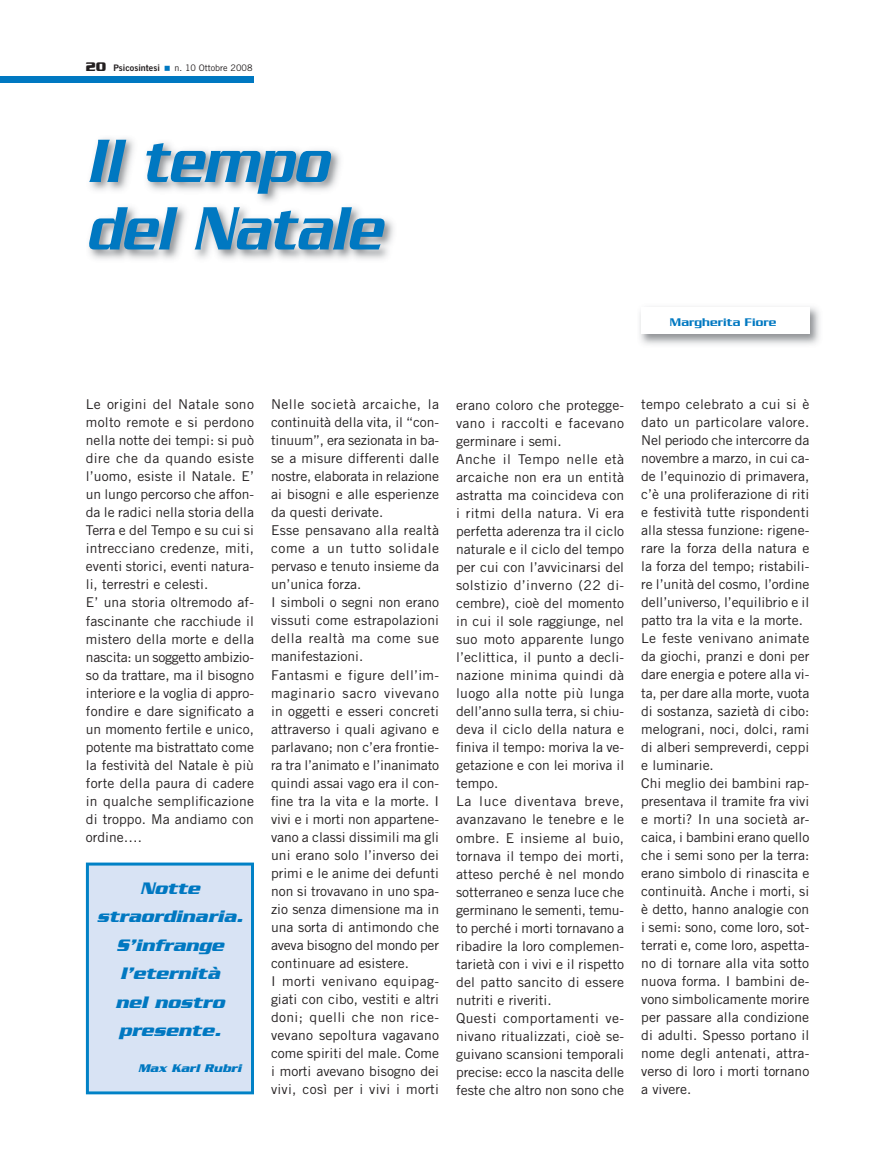
<style>
.page{position:relative;width:894px;height:1169px;background:#fff}
.page>*{position:absolute;margin:0;border:0;box-sizing:border-box;transform-origin:0 0}
.t1{font:italic 500 66px/67.5px "Serpentine";color:#0078c1;scale:.84 1}
.t2{font:italic 700 18px/28.5px "Serpentine";color:#0078c1;text-align:center}
.t3{font:13.5px/18px "Trade Gothic";color:#231f20}
.t4{font:500 12px "Serpentine";letter-spacing:.01em;color:#0078c1}
.t5{font:italic 700 12px "Serpentine";color:#0078c1}
.t6{font:9px "Trade Gothic";color:#231f20}
.t7{font:9px "Trade Gothic Bold Two";color:#231f20}
.s1{font-family:"Serpentine";font-weight:700;font-size:13.5px}
</style>
<div class="page">
<div style="left:0;top:76px;width:254px;height:6px;background:#0078c1"></div>
<img style="left:89px;top:138px;width:305px;height:121px">
<img style="left:639px;top:307px;width:181px;height:38px">
<div style="left:641px;top:307px;width:168px;height:27px;background:#fff"></div>
<div style="left:86px;top:862px;width:168px;height:232px;background:#d8e3f4"></div>
<p class="t7" style="left:86px;top:65px;width:76px"><span class="s1">20</span> Psicosintesi</p>
<p class="t6" style="left:174px;top:65px;width:79px">n. 10 Ottobre 2008</p>
<h1 class="t1" style="left:86px;top:133px;width:353px">Il tempo del Natale</h1>
<p class="t4" style="left:669px;top:318px;width:108px">Margherita Fiore</p>
<p class="t3" style="left:86px;top:397px;width:170px">Le origini del Natale sono molto remote e si perdono nella notte dei tempi: si può dire che da quando esiste l’uomo, esiste il Natale. E’ un lungo percorso che affon&shy;da le radici nella storia della<br>Terra e del Tempo e su cui si intrecciano credenze, miti, eventi storici, eventi natura&shy;li, terrestri e celesti.<br>E’ una storia oltremodo af&shy;fascinante che racchiude il mistero della morte e della nascita: un soggetto ambizio&shy;so da trattare, ma il bisogno interiore e la voglia di appro&shy;fondire e dare significato a un momento fertile e unico, potente ma bistrattato come la festività del Natale è più forte della paura di cadere in qualche semplificazione di troppo. Ma andiamo con ordine….</p>
<p class="t3" style="left:271px;top:397px;width:169px">Nelle società arcaiche, la continuità della vita, il “con&shy;tinuum”, era sezionata in ba&shy;se a misure differenti dalle nostre, elaborata in relazione ai bisogni e alle esperienze da questi derivate.<br>Esse pensavano alla realtà come a un tutto solidale pervaso e tenuto insieme da un’unica forza.<br>I simboli o segni non erano vissuti come estrapolazioni della realtà ma come sue manifestazioni.<br>Fantasmi e figure dell’im&shy;maginario sacro vivevano in oggetti e esseri concreti attraverso i quali agivano e parlavano; non c’era frontie&shy;ra tra l’animato e l’inanimato quindi assai vago era il con&shy;fine tra la vita e la morte. I vivi e i morti non appartene&shy;vano a classi dissimili ma gli uni erano solo l’inverso dei primi e le anime dei defunti non si trovavano in uno spa&shy;zio senza dimensione ma in una sorta di antimondo che aveva bisogno del mondo per continuare ad esistere.<br>I morti venivano equipag&shy;giati con cibo, vestiti e altri doni; quelli che non rice&shy;vevano sepoltura vagavano come spiriti del male. Come i morti avevano bisogno dei vivi, così per i vivi i morti</p>
<h2 class="t2" style="left:97px;top:875px;width:148px">Notte straordinaria.<br>S’infrange l’eternità<br>nel nostro presente.</h2>
<p class="t5" style="left:138px;top:1064px;width:105px">Max Karl Rubri</p>
<p class="t3" style="left:456px;top:398px;width:169px">erano coloro che protegge&shy;vano i raccolti e facevano germinare i semi.<br>Anche il Tempo nelle età arcaiche non era un entità astratta ma coincideva con i ritmi della natura. Vi era perfetta aderenza tra il ciclo naturale e il ciclo del tempo per cui con l’avvicinarsi del solstizio d’inverno (22 di&shy;cembre), cioè del momento in cui il sole raggiunge, nel suo moto apparente lungo l’eclittica, il punto a decli&shy;nazione minima quindi dà luogo alla notte più lunga dell’anno sulla terra, si chiu&shy;deva il ciclo della natura e finiva il tempo: moriva la ve&shy;getazione e con lei moriva il tempo.<br>La luce diventava breve, avanzavano le tenebre e le ombre. E insieme al buio, tornava il tempo dei morti, atteso perché è nel mondo sotterraneo e senza luce che germinano le sementi, temu&shy;to perché i morti tornavano a ribadire la loro complemen&shy;tarietà con i vivi e il rispetto del patto sancito di essere nutriti e riveriti.<br>Questi comportamenti ve&shy;nivano ritualizzati, cioè se&shy;guivano scansioni temporali precise: ecco la nascita delle feste che altro non sono che</p>
<p class="t3" style="left:641px;top:397px;width:169px">tempo celebrato a cui si è dato un particolare valore.<br>Nel periodo che intercorre da novembre a marzo, in cui ca&shy;de l’equinozio di primavera, c’è una proliferazione di riti e festività tutte rispondenti alla stessa funzione: rigene&shy;rare la forza della natura e la forza del tempo; ristabili&shy;re l’unità del cosmo, l’ordine dell’universo, l’equilibrio e il patto tra la vita e la morte.<br>Le feste venivano animate da giochi, pranzi e doni per dare energia e potere alla vi&shy;ta, per dare alla morte, vuota di sostanza, sazietà di cibo: melograni, noci, dolci, rami di alberi sempreverdi, ceppi e luminarie.<br>Chi meglio dei bambini rap&shy;presentava il tramite fra vivi e morti? In una società ar&shy;caica, i bambini erano quello che i semi sono per la terra: erano simbolo di rinascita e continuità. Anche i morti, si è detto, hanno analogie con i semi: sono, come loro, sot&shy;terrati e, come loro, aspetta&shy;no di tornare alla vita sotto nuova forma. I bambini de&shy;vono simbolicamente morire per passare alla condizione di adulti. Spesso portano il nome degli antenati, attra&shy;verso di loro i morti tornano a vivere.</p>
</div>
